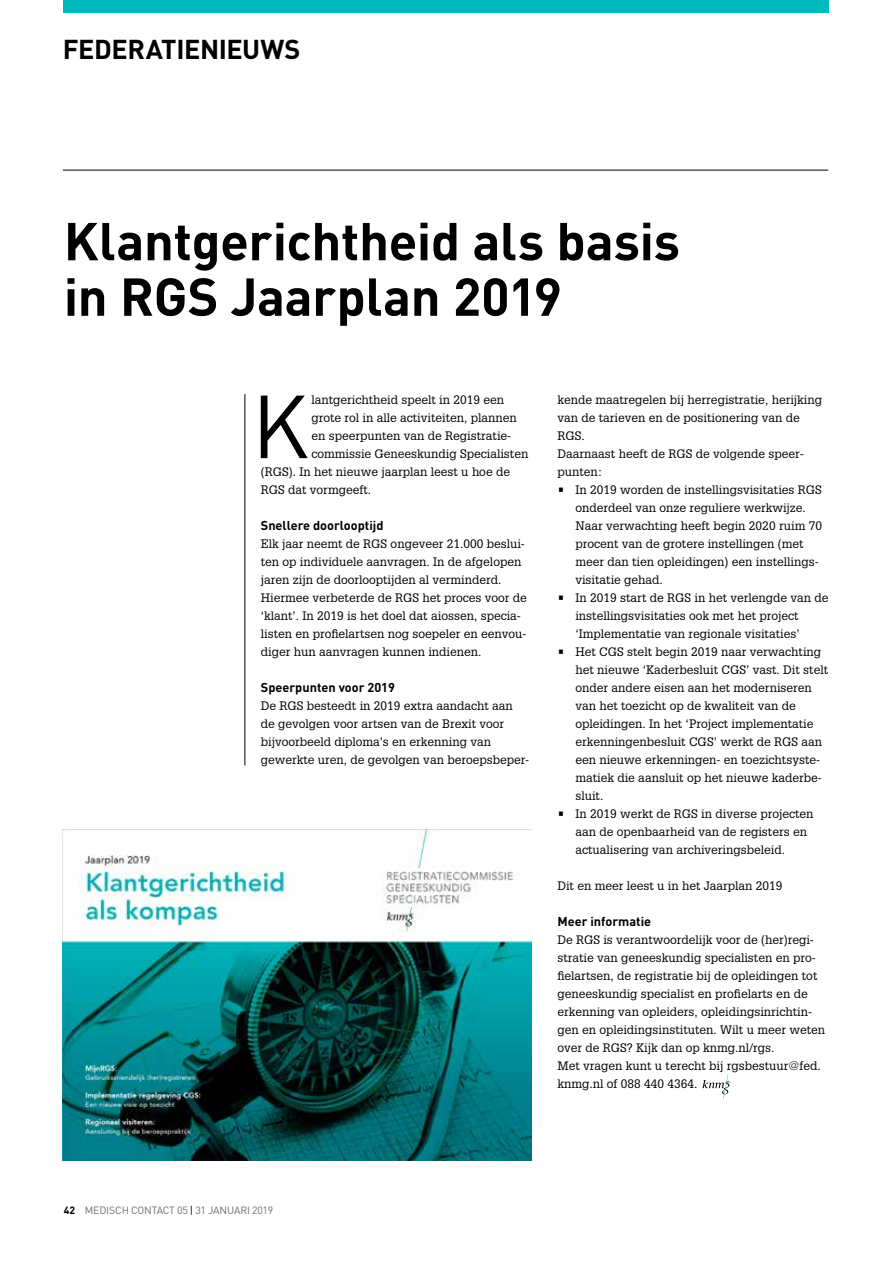
<style>
.page{position:relative;width:893px;height:1263px;background:#fff}
.page>*{position:absolute;margin:0;border:0;box-sizing:border-box;transform-origin:0 0}
.t1{font:87.9px "DINOT";color:#000}
.t2{font:700 52.5px/55.5px "DINOT";letter-spacing:-.01em;color:#000}
.t3{font:700 27px "DINOT";letter-spacing:-.015em;color:#000}
.t4{font:700 12.75px "DINOT";color:#000}
.t5{font:12px/18px "Glypha LT Std";color:#000}
.t6{font:10.5px "DINOT";letter-spacing:-.015em;color:#6d6e71}
.s1{font-weight:700;color:#000}
.s2{color:#000}
</style>
<div class="page">
<div style="left:64px;top:0;width:765px;height:13px;background:#00b9be"></div>
<hr style="left:63px;top:170px;width:765px;height:1px;background:#000">
<svg style="left:703px;top:1075px;width:28px;height:24px"></svg>
<hr style="left:244px;top:394px;width:1px;height:371px;background:#000">
<img style="left:63px;top:829px;width:469px;height:332px">
<h3 class="t3" style="left:63px;top:32px;width:239px">FEDERATIENIEUWS</h3>
<h2 class="t2" style="left:64px;top:212px;width:618px">Klantgerichtheid als basis in RGS Jaarplan 2019</h2>
<h1 class="t1" style="left:252px;top:371px;width:59px">K</h1>
<p class="t5" style="left:311px;top:391px;width:194px">lantgerichtheid speelt in 2019 een</p>
<p class="t5" style="left:311px;top:409px;width:207px">grote rol in alle activiteiten, plannen</p>
<p class="t5" style="left:311px;top:427px;width:201px">en speerpunten van de Registratie-</p>
<p class="t5" style="left:311px;top:445px;width:218px">commissie Geneeskundig Specialisten</p>
<p class="t5" style="left:261px;top:463px;width:251px">(RGS). In het nieuwe jaarplan leest u hoe de</p>
<p class="t5" style="left:261px;top:481px;width:112px">RGS dat vormgeeft.</p>
<p class="t4" style="left:261px;top:517px;width:124px">Snellere doorlooptijd</p>
<p class="t5" style="left:261px;top:535px;width:268px">Elk jaar neemt de RGS ongeveer 21.000 beslui&shy;ten op individuele aanvragen. In de afgelopen jaren zijn de doorlooptijden al verminderd.<br>Hiermee verbeterde de RGS het proces voor de ‘klant’. In 2019 is het doel dat aiossen, specia&shy;listen en profielartsen nog soepeler en eenvou&shy;diger hun aanvragen kunnen indienen.</p>
<p class="t4" style="left:261px;top:679px;width:136px">Speerpunten voor 2019</p>
<p class="t5" style="left:261px;top:697px;width:270px">De RGS besteedt in 2019 extra aandacht aan de gevolgen voor artsen van de Brexit voor bijvoorbeeld diploma’s en erkenning van gewerkte uren, de gevolgen van beroepsbeper-</p>
<p class="t5" style="left:557px;top:391px;width:266px">kende maatregelen bij herregistratie, herijking van de tarieven en de positionering van de<br>RGS.<br>Daarnaast heeft de RGS de volgende speer&shy;punten:</p>
<p class="t5" style="left:575px;top:481px;width:248px;text-indent:-18px">• In 2019 worden de instellingsvisitaties RGS onderdeel van onze reguliere werkwijze.<br>Naar verwachting heeft begin 2020 ruim 70 procent van de grotere instellingen (met meer dan tien opleidingen) een instellings&shy;visitatie gehad.</p>
<p class="t5" style="left:575px;top:589px;width:255px;text-indent:-18px">• In 2019 start de RGS in het verlengde van de instellingsvisitaties ook met het project ‘Implementatie van regionale visitaties’</p>
<p class="t5" style="left:575px;top:643px;width:254px;text-indent:-18px">• Het CGS stelt begin 2019 naar verwachting het nieuwe ‘Kaderbesluit CGS’ vast. Dit stelt onder andere eisen aan het moderniseren van het toezicht op de kwaliteit van de opleidingen. In het ‘Project implementatie erkenningenbesluit CGS’ werkt de RGS aan een nieuwe erkenningen- en toezichtsyste&shy;matiek die aansluit op het nieuwe kaderbe&shy;sluit.</p>
<p class="t5" style="left:575px;top:805px;width:240px;text-indent:-18px">• In 2019 werkt de RGS in diverse projecten aan de openbaarheid van de registers en actualisering van archiveringsbeleid.</p>
<p class="t5" style="left:557px;top:877px;width:227px">Dit en meer leest u in het Jaarplan 2019</p>
<p class="t4" style="left:557px;top:913px;width:95px">Meer informatie</p>
<p class="t5" style="left:557px;top:931px;width:269px">De RGS is verantwoordelijk voor de (her)regi&shy;stratie van geneeskundig specialisten en pro&shy;fielartsen, de registratie bij de opleidingen tot geneeskundig specialist en profielarts en de erkenning van opleiders, opleidingsinrichtin&shy;gen en opleidingsinstituten. Wilt u meer weten over de RGS? Kijk dan op knmg.nl/rgs.<br>Met vragen kunt u terecht bij rgsbestuur@fed. knmg.nl of 088 440 4364.</p>
<p class="t6" style="left:64px;top:1204px;width:211px"><span class="s1">42</span> MEDISCH CONTACT 05 <span class="s2">|</span> 31 JANUARI 2019</p>
</div>
